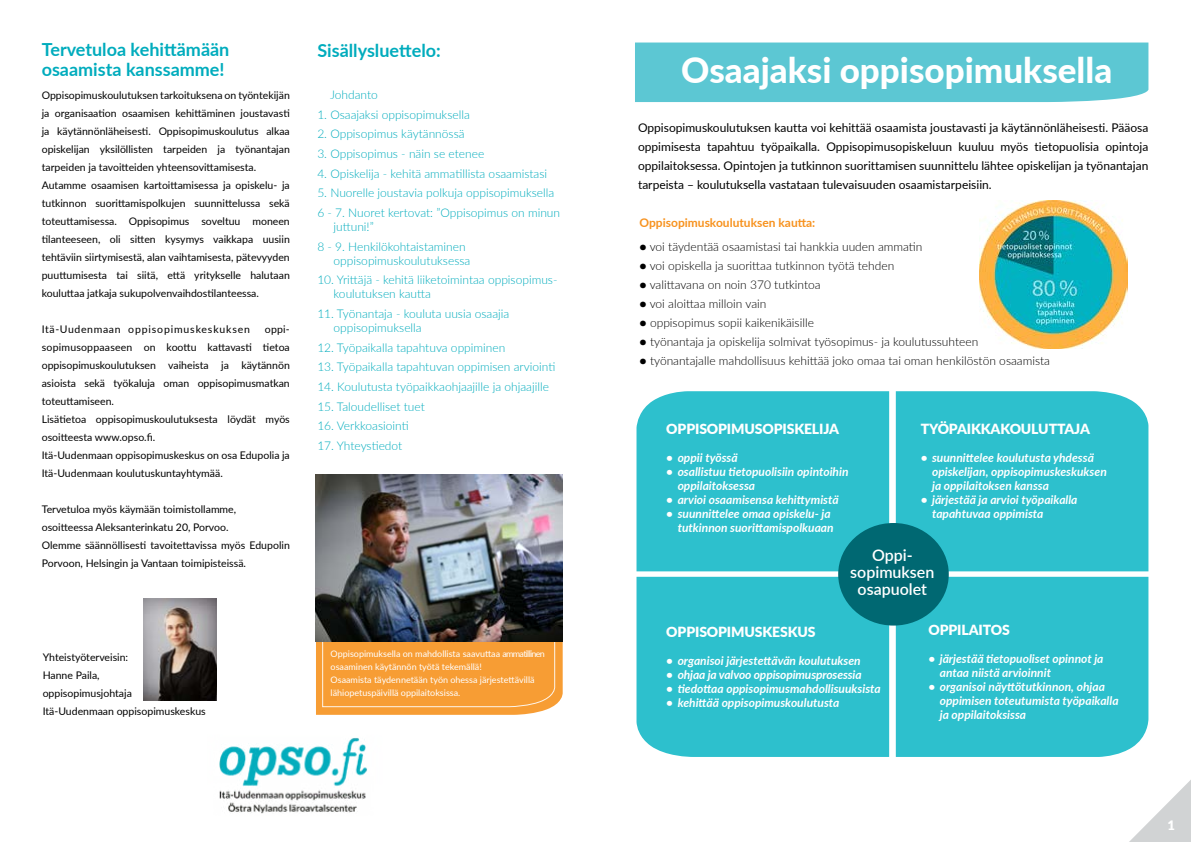
<style>
.page{position:relative;width:1191px;height:842px;background:#fff}
.page>*{position:absolute;margin:0;border:0;box-sizing:border-box;transform-origin:0 0}
.t1{font:800 35px "Lato";color:#fff}
.t2{font:700 18px/19.7px "Lato";color:#00acbd}
.t3{font:600 16px/17px "Lato";color:#fff;text-align:center}
.t4{font:900 14px "Lato";letter-spacing:-.01em;color:#fff}
.t5{font:900 13px "Lato";color:#fff}
.t6{font:italic 700 12px/14px "Lato";color:#fff}
.t7{font:300 12px/19.7px "Lato";color:#00acbd}
.t8{font:12px/19px "Lato";color:#000;text-align:justify}
.t9{font:300 12px "Lato";color:#000}
.t10{font:700 12px "Lato";color:#f7921e}
.t11{font:10.5px/18px "Lato";color:#000}
.t12{font:10.5px "Lato";letter-spacing:.08em;color:#000}
.t13{font:9px/13px "Lato";color:#fff}
</style>
<div class="page">
<svg style="left:1129px;top:780px;width:62px;height:62px"></svg>
<div style="left:636px;top:391px;width:253px;height:180px;background:#2dc0cd"></div>
<div style="left:895px;top:391px;width:253px;height:180px;background:#2dc0cd"></div>
<div style="left:636px;top:577px;width:253px;height:180px;background:#2dc0cd"></div>
<div style="left:895px;top:577px;width:253px;height:180px;background:#2dc0cd"></div>
<div style="left:838px;top:523px;width:110px;height:102px;background:#006872;border-radius:50%"></div>
<img style="left:219px;top:737px;width:149px;height:77px">
<div style="left:635px;top:43px;width:513px;height:59px;background:#5cc7d3"></div>
<img style="left:144px;top:599px;width:72px;height:101px">
<div style="left:316px;top:642px;width:246px;height:73px;background:#f79d34"></div>
<img style="left:316px;top:475px;width:246px;height:167px">
<img style="left:979px;top:200px;width:149px;height:149px">
<h2 class="t2" style="left:42px;top:39px;width:189px">Tervetuloa kehittämään osaamista kanssamme!</h2>
<p class="t11" style="left:42px;top:86px;width:250px">Oppisopimuskoulutuksen tarkoituksena on työntekijän ja organisaation osaamisen kehittäminen joustavasti ja käytännönläheisesti. Oppisopimuskoulutus alkaa opiskelijan yksilöllisten tarpeiden ja työnantajan tarpeiden ja tavoitteiden yhteensovittamisesta.<br>Autamme osaamisen kartoittamisessa ja opiskelu- ja tutkinnon suorittamispolkujen suunnittelussa sekä toteuttamisessa. Oppisopimus soveltuu moneen tilanteeseen, oli sitten kysymys vaikkapa uusiin tehtäviin siirtymisestä, alan vaihtamisesta, pätevyyden puuttumisesta tai siitä, että yritykselle halutaan kouluttaa jatkaja sukupolvenvaihdostilanteessa.</p>
<p class="t12" style="left:42px;top:322px;width:210px">Itä-Uudenmaan oppisopimuskeskuksen</p>
<p class="t11" style="left:42px;top:320px;width:250px;text-indent:223px">oppi&shy;sopimusoppaaseen on koottu kattavasti tietoa oppisopimuskoulutuksen vaiheista ja käytännön asioista sekä työkaluja oman oppisopimusmatkan toteuttamiseen.<br>Lisätietoa oppisopimuskoulutuksesta löydät myös osoitteesta www.opso.fi.<br>Itä-Uudenmaan oppisopimuskeskus on osa Edupolia ja Itä-Uudenmaan koulutuskuntayhtymää.</p>
<p class="t11" style="left:42px;top:500px;width:250px">Tervetuloa myös käymään toimistollamme, osoitteessa Aleksanterinkatu 20, Porvoo.<br>Olemme säännöllisesti tavoitettavissa myös Edupolin Porvoon, Helsingin ja Vantaan toimipisteissä.</p>
<h2 class="t2" style="left:317px;top:40px;width:125px">Sisällysluettelo:</h2>
<p class="t7" style="left:330px;top:84px;width:49px">Johdanto</p>
<p class="t7" style="left:317px;top:104px;width:154px">1. Osaajaksi oppisopimuksella</p>
<p class="t7" style="left:317px;top:124px;width:149px">2. Oppisopimus käytännössä</p>
<p class="t7" style="left:317px;top:143px;width:168px">3. Oppisopimus - näin se etenee</p>
<p class="t7" style="left:317px;top:163px;width:231px">4. Opiskelija - kehitä ammatillista osaamistasi</p>
<p class="t7" style="left:317px;top:183px;width:244px">5. Nuorelle joustavia polkuja oppisopimuksella<br>6 - 7. Nuoret kertovat: ”Oppisopimus on minun</p>
<p class="t7" style="left:317px;top:216px;width:150px;text-indent:16px">juttuni!”<br>8 - 9. Henkilökohtaistaminen</p>
<p class="t7" style="left:333px;top:250px;width:138px">oppisopimuskoulutuksessa</p>
<p class="t7" style="left:333px;top:272px;width:225px;line-height:14px;text-indent:-16px">10. Yrittäjä - kehitä liiketoimintaa oppisopimus&shy;koulutuksen kautta</p>
<p class="t7" style="left:333px;top:306px;width:177px;line-height:14px;text-indent:-16px">11. Työnantaja - kouluta uusia osaajia oppisopimuksella</p>
<p class="t7" style="left:317px;top:337px;width:189px">12. Työpaikalla tapahtuva oppiminen</p>
<p class="t7" style="left:317px;top:357px;width:239px">13. Työpaikalla tapahtuvan oppimisen arviointi</p>
<p class="t7" style="left:317px;top:376px;width:233px">14. Koulutusta työpaikkaohjaajille ja ohjaajille</p>
<p class="t7" style="left:317px;top:396px;width:109px">15. Taloudelliset tuet</p>
<p class="t7" style="left:317px;top:416px;width:93px">16. Verkkoasiointi</p>
<p class="t7" style="left:317px;top:435px;width:86px">17. Yhteystiedot</p>
<p class="t11" style="left:43px;top:648px;width:165px">Yhteistyöterveisin:<br>Hanne Paila,<br>oppisopimusjohtaja<br>Itä-Uudenmaan oppisopimuskeskus</p>
<p class="t13" style="left:331px;top:647px;width:216px">Oppisopimuksella on mahdollista saavuttaa ammatillinen osaaminen käytännön työtä tekemällä!<br>Osaamista täydennetään työn ohessa järjestettävillä lähiopetuspäivillä oppilaitoksissa.</p>
<h1 class="t1" style="left:681px;top:44px;width:432px">Osaajaksi oppisopimuksella</h1>
<p class="t8" style="left:638px;top:118px;width:512px">Oppisopimuskoulutuksen kautta voi kehittää osaamista joustavasti ja käytännönläheisesti. Pääosa oppimisesta tapahtuu työpaikalla. Oppisopimusopiskeluun kuuluu myös tietopuolisia opintoja oppilaitoksessa. Opintojen ja tutkinnon suorittamisen suunnittelu lähtee opiskelijan ja työnantajan tarpeista – koulutuksella vastataan tulevaisuuden osaamistarpeisiin.</p>
<p class="t10" style="left:639px;top:213px;width:177px">Oppisopimuskoulutuksen kautta:</p>
<p class="t9" style="left:639px;top:239px;width:284px">● voi täydentää osaamistasi tai hankkia uuden ammatin</p>
<p class="t9" style="left:639px;top:258px;width:256px">● voi opiskella ja suorittaa tutkinnon työtä tehden</p>
<p class="t9" style="left:639px;top:277px;width:183px">● valittavana on noin 370 tutkintoa</p>
<p class="t9" style="left:639px;top:296px;width:128px">● voi aloittaa milloin vain</p>
<p class="t9" style="left:639px;top:315px;width:176px">● oppisopimus sopii kaikenikäisille</p>
<p class="t9" style="left:639px;top:334px;width:340px">● työnantaja ja opiskelija solmivat työsopimus- ja koulutussuhteen</p>
<p class="t9" style="left:639px;top:353px;width:412px">● työnantajalle mahdollisuus kehittää joko omaa tai oman henkilöstön osaamista</p>
<h3 class="t4" style="left:666px;top:418px;width:174px">OPPISOPIMUSOPISKELIJA</h3>
<p class="t6" style="left:666px;top:450px;width:73px">• oppii työssä</p>
<p class="t6" style="left:677px;top:464px;width:172px;text-indent:-11px">• osallistuu tietopuolisiin opintoihin oppilaitoksessa</p>
<p class="t6" style="left:666px;top:492px;width:174px">• arvioi osaamisensa kehittymistä</p>
<p class="t6" style="left:666px;top:506px;width:169px;text-align:right">• suunnittelee omaa opiskelu- ja tutkinnon suorittamispolkuaan</p>
<h3 class="t4" style="left:920px;top:418px;width:171px">TYÖPAIKKAKO ULUTTAJA</h3>
<p class="t6" style="left:932px;top:450px;width:176px;text-indent:-11px">• suunnittelee koulutusta yhdessä opiskelijan, oppisopimuskeskuksen ja oppilaitoksen kanssa</p>
<p class="t6" style="left:932px;top:492px;width:147px;text-indent:-11px">• järjestää ja arvioi työpaikalla tapahtuvaa oppimista</p>
<h3 class="t3" style="left:850px;top:546px;width:86px">Oppi&shy;sopimuksen osapuolet</h3>
<h3 class="t4" style="left:666px;top:621px;width:151px">OPPISOPIMUSKESKUS</h3>
<p class="t6" style="left:666px;top:653px;width:196px">• organisoi järjestettävän koulutuksen</p>
<p class="t6" style="left:666px;top:667px;width:197px">• ohjaa ja valvoo oppisopimusprosessia</p>
<p class="t6" style="left:666px;top:681px;width:216px">• tiedottaa oppisopimusmahdollisuuksista</p>
<p class="t6" style="left:666px;top:695px;width:175px">• kehittää oppisopimuskoulutusta</p>
<h3 class="t4" style="left:928px;top:620px;width:83px">OPPILAITOS</h3>
<p class="t6" style="left:939px;top:651px;width:165px;text-indent:-11px">• järjestää tietopuoliset opinnot ja antaa niistä arvioinnit</p>
<p class="t6" style="left:939px;top:679px;width:180px;text-indent:-11px">• organisoi näyttötutkinnon, ohjaa oppimisen toteutumista työpaikalla ja oppilaitoksissa</p>
<p class="t5" style="left:1167px;top:815px;width:9px">1</p>
</div>
